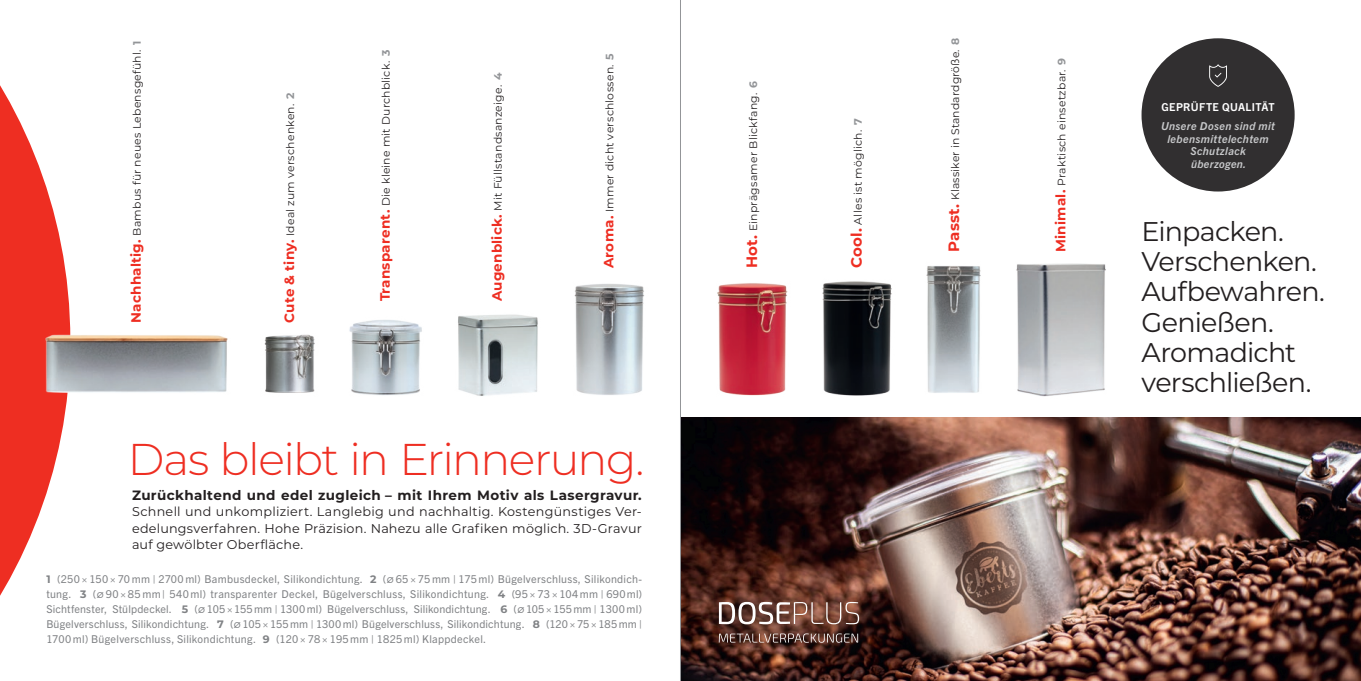
<style>
.page{position:relative;width:1361px;height:681px;background:#fff}
.page>*{position:absolute;margin:0;border:0;box-sizing:border-box;transform-origin:0 0}
.t1{font:300 44.4px "Montserrat";letter-spacing:-.035em;color:#ee2e22}
.t2{font:27px/30px "Montserrat";letter-spacing:-.025em;color:#231f20}
.t3{font:700 13.5px "Montserrat";letter-spacing:.03em;color:#231f20}
.t4{font:12.75px/16.5px "Montserrat";letter-spacing:.015em;color:#231f20;text-align:justify}
.t5{font:italic 700 10.95px/12.8px "Trade Gothic Next LT Pro";letter-spacing:.03em;color:#c7c8ca;text-align:center}
.t6{font:700 10.95px "Trade Gothic Next LT Pro";letter-spacing:.035em;color:#fff}
.t7{font:10.8px/15px "Trade Gothic Next LT Pro";letter-spacing:.025em;color:#808285;text-align:justify}
.t8{font:10.8px "Montserrat";letter-spacing:.02em;color:#231f20}
.s1{font-weight:700;font-size:13.5px;color:#ee2e22}
.s2{font-weight:700;color:#939598}
.s3{font-family:"Montserrat";font-weight:700}
.s4{font-family:"Comfortaa"}
.s5{font-weight:700;font-size:15px;color:#ee2e22}
</style>
<div class="page">
<svg style="left:0;top:85px;width:70px;height:511px;fill:#ee2e22"></svg>
<div style="left:1141px;top:38px;width:153px;height:153px;background:#312f30;border-radius:50%"></div>
<svg style="left:1209px;top:64px;width:18px;height:23px"></svg>
<img style="left:681px;top:417px;width:680px;height:263px">
<svg style="left:695px;top:578px;width:186px;height:87px;background:#50291f"></svg>
<svg style="left:719px;top:633px;width:139px;height:9px"></svg>
<svg style="left:719px;top:601px;width:140px;height:23px"></svg>
<img style="left:717px;top:283px;width:71px;height:113px">
<img style="left:822px;top:281px;width:70px;height:115px">
<img style="left:926px;top:266px;width:55px;height:127px">
<img style="left:1016px;top:263px;width:90px;height:134px">
<img style="left:574px;top:284px;width:70px;height:111px">
<img style="left:349px;top:320px;width:73px;height:75px">
<img style="left:458px;top:314px;width:80px;height:82px">
<img style="left:264px;top:334px;width:51px;height:59px">
<img style="left:35px;top:322px;width:193px;height:82px">
<hr style="left:680px;top:0;width:1px;height:680px;background:#939598">
<p class="t8" style="left:130px;top:323px;width:284px;rotate:-90deg"><span class="s1">Nachhaltig.</span> Bambus für neues Lebensgefühl. <span class="s2">1</span></p>
<p class="t8" style="left:283px;top:323px;width:232px;rotate:-90deg"><span class="s1">Cute &amp; tiny.</span> Ideal zum verschenken. <span class="s2">2</span></p>
<p class="t8" style="left:379px;top:301px;width:253px;rotate:-90deg"><span class="s1">Transparent.</span> Die kleine mit Durchblick. <span class="s2">3</span></p>
<p class="t8" style="left:490px;top:301px;width:230px;rotate:-90deg"><span class="s1">Augenblick.</span> Mit Füllstandsanzeige. <span class="s2">4</span></p>
<p class="t8" style="left:602px;top:268px;width:216px;rotate:-90deg"><span class="s1">Aroma.</span> Immer dicht verschlossen. <span class="s2">5</span></p>
<h1 class="t1" style="left:128px;top:429px;width:518px">Das bleibt in Erinnerung.</h1>
<p class="t3" style="left:132px;top:485px;width:511px">Zurückhaltend und edel zugleich – mit Ihrem Motiv als Lasergravur.</p>
<p class="t4" style="left:132px;top:503px;width:511px">Schnell und unkompliziert. Langlebig und nachhaltig. Kostengünstiges Ver&shy;edelungsverfahren. Hohe Präzision. Nahezu alle Grafiken möglich. 3D-Gravur auf gewölbter Oberfläche.</p>
<p class="t7" style="left:46px;top:570px;width:597px"><span class="s3">1</span> (250× 150× 70 mm | 2700 ml) Bambusdeckel, Silikondichtung. <span class="s3">2</span> (<span class="s4">ø</span> 65× 75 mm | 175 ml) Bügelverschluss, Silikondich&shy;tung. <span class="s3">3</span> (<span class="s4">ø</span> 90× 85 mm | 540 ml) transparenter Deckel, Bügelverschluss, Silikondichtung. <span class="s3">4</span> (95× 73× 104 mm | 690ml)<br>Sichtfenster, Stülpdeckel. <span class="s3">5</span> (<span class="s4">ø</span>105×155mm | 1300ml) Bügelverschluss, Silikondichtung. <span class="s3">6</span> (<span class="s4">ø</span>105×155mm | 1300 ml)<br>Bügelverschluss, Silikondichtung. <span class="s3">7</span> (<span class="s4">ø</span>105×155mm | 1300ml) Bügelverschluss, Silikondichtung. <span class="s3">8</span> (120×75×185mm | 1700 ml) Bügelverschluss, Silikondichtung. <span class="s3">9</span> (120× 78× 195 mm | 1825 ml) Klappdeckel.</p>
<p class="t8" style="left:746px;top:268px;width:189px;rotate:-90deg"><span class="s5">Hot.</span> Einprägsamer Blickfang. <span class="s2">6</span></p>
<p class="t8" style="left:850px;top:268px;width:151px;rotate:-90deg"><span class="s5">Cool.</span> Alles ist möglich. <span class="s2">7</span></p>
<p class="t8" style="left:947px;top:252px;width:216px;rotate:-90deg"><span class="s5">Passt.</span> Klassiker in Standardgröße. <span class="s2">8</span></p>
<p class="t8" style="left:1054px;top:252px;width:195px;rotate:-90deg"><span class="s1">Minimal.</span> Praktisch einsetzbar. <span class="s2">9</span></p>
<p class="t6" style="left:1161px;top:99px;width:115px">GEPRÜFTE QUALITÄT</p>
<p class="t5" style="left:1161px;top:119px;width:115px">Unsere Dosen sind mit lebensmittelechtem<br>Schutzlack<br>überzogen.</p>
<h2 class="t2" style="left:1141px;top:216px;width:185px">Einpacken.<br>Verschenken.<br>Aufbewahren.<br>Genießen.<br>Aromadicht verschließen.</h2>
</div>
